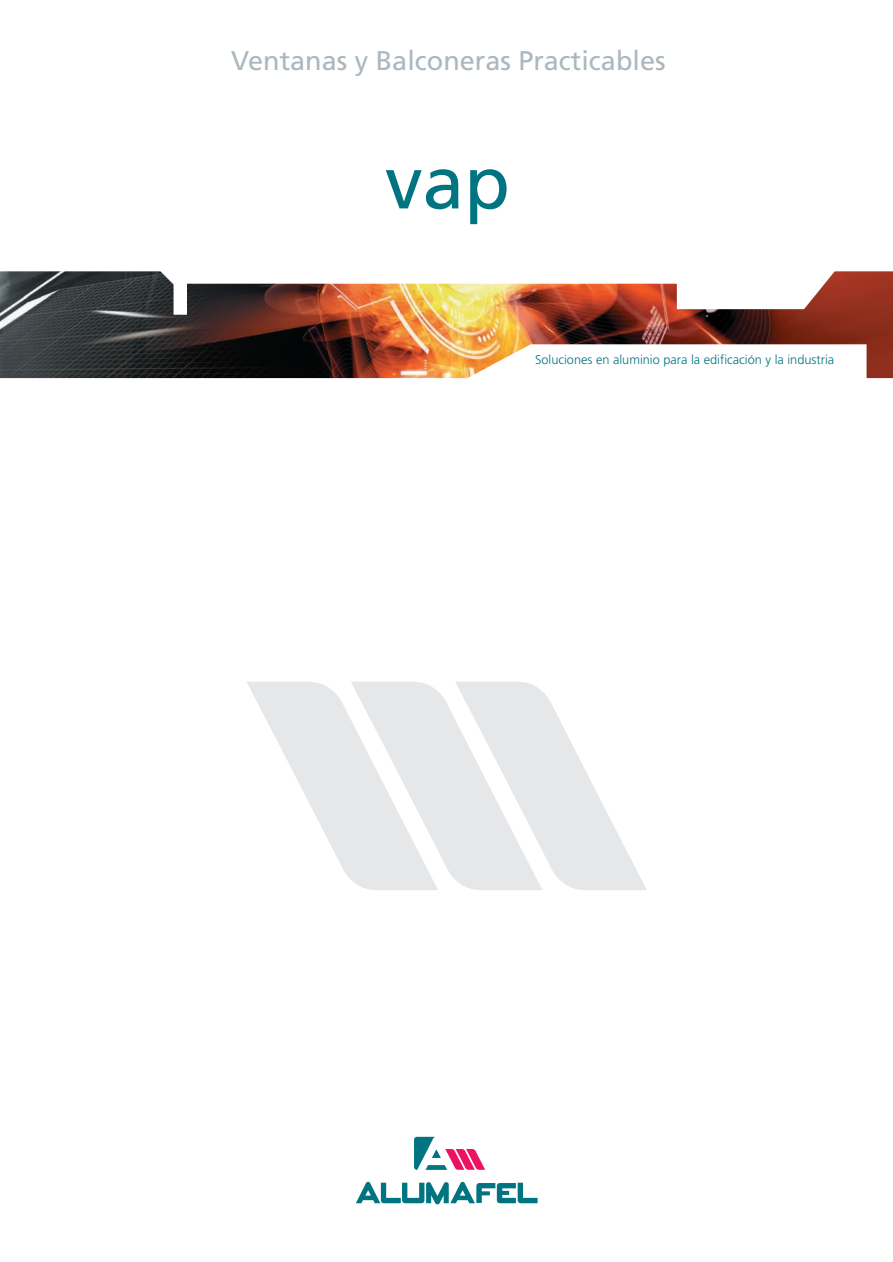
<style>
.page{position:relative;width:893px;height:1262px;background:#fff}
.page>*{position:absolute;margin:0;border:0;box-sizing:border-box;transform-origin:0 0}
.t1{font:75px "Frutiger LT Std";color:#007480}
.t2{font:27px "Frutiger LT Std";color:#acb7be}
.t3{font:300 12.75px "Frutiger LT Std";color:#007480}
</style>
<div class="page">
<img style="left:0;top:271px;width:892px;height:108px">
<svg style="left:414px;top:1136px;width:71px;height:33px"></svg>
<svg style="left:356px;top:1181px;width:181px;height:23px"></svg>
<svg style="left:247px;top:682px;width:400px;height:208px"></svg>
<p class="t2" style="left:231px;top:45px;width:436px">Ventanas y Balconeras Practicables</p>
<p class="t1" style="left:385px;top:138px;width:127px">vap</p>
<p class="t3" style="left:535px;top:353px;width:300px">Soluciones en aluminio para la edificación y la industria</p>
</div>
